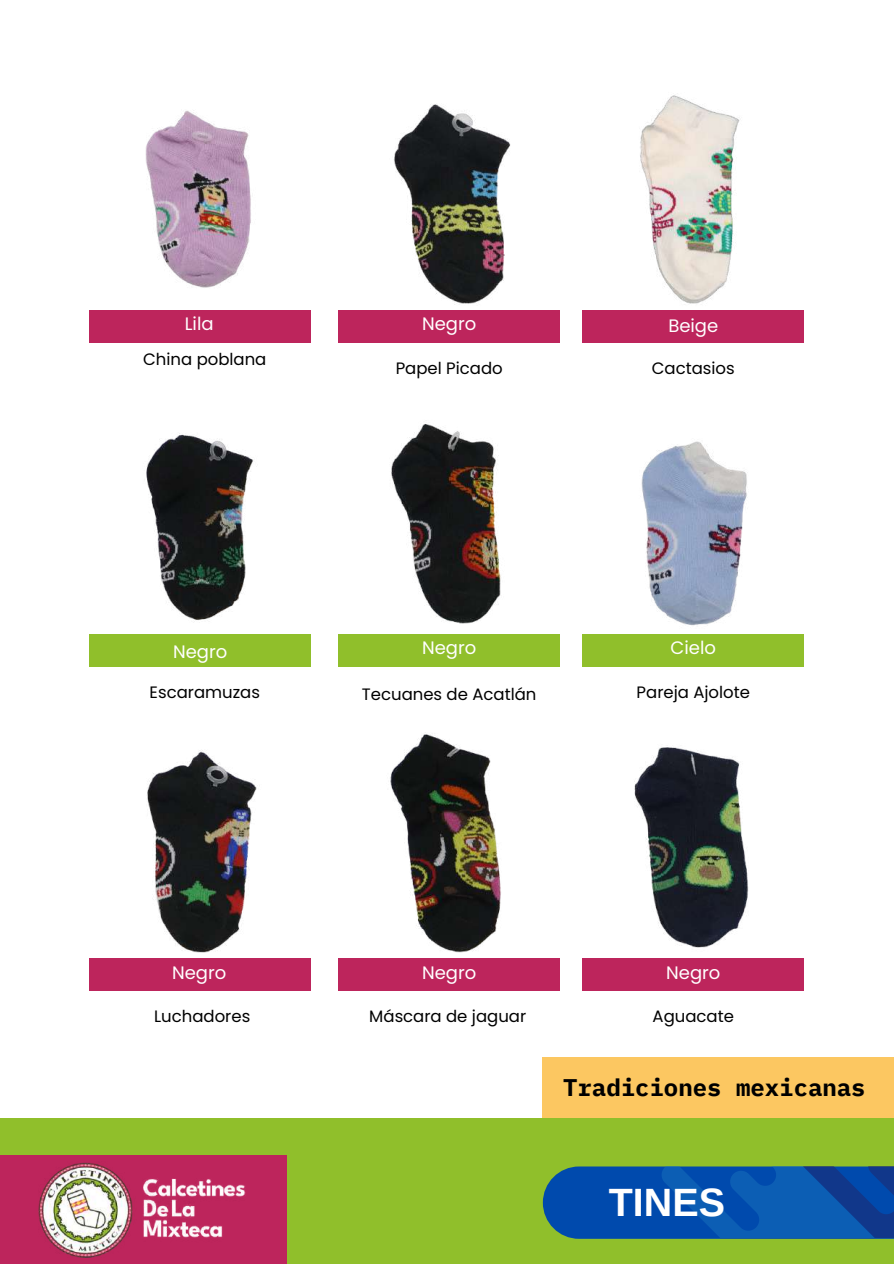
<style>
.page{position:relative;width:894px;height:1264px;background:#fff}
.page>*{position:absolute;margin:0;border:0;box-sizing:border-box;transform-origin:0 0}
.t1{font:700 39.45px "Arimo";color:#fff}
.t2{font:700 24px "IBM Plex Mono";color:#000}
.t3{font:18px "Poppins";color:#fff}
.t4{font:16.5px "Poppins";color:#000}
</style>
<div class="page">
<img style="left:145px;top:110px;width:106px;height:178px">
<img style="left:394px;top:104px;width:117px;height:201px">
<img style="left:640px;top:95px;width:100px;height:209px">
<img style="left:641px;top:441px;width:106px;height:185px">
<div style="left:0;top:1118px;width:893px;height:145px;background:#90bf2b"></div>
<div style="left:0;top:1154px;width:286px;height:109px;background:#bd255c"></div>
<div style="left:542px;top:1057px;width:351px;height:61px;background:#fcc761"></div>
<div style="left:89px;top:310px;width:222px;height:32px;background:#bd255c"></div>
<div style="left:89px;top:634px;width:222px;height:32px;background:#90bf2b"></div>
<div style="left:89px;top:958px;width:222px;height:32px;background:#bd255c"></div>
<div style="left:338px;top:310px;width:222px;height:32px;background:#bd255c"></div>
<div style="left:338px;top:634px;width:222px;height:32px;background:#90bf2b"></div>
<div style="left:338px;top:958px;width:222px;height:32px;background:#bd255c"></div>
<div style="left:582px;top:310px;width:222px;height:32px;background:#bd255c"></div>
<div style="left:582px;top:634px;width:222px;height:32px;background:#90bf2b"></div>
<div style="left:582px;top:958px;width:222px;height:32px;background:#bd255c"></div>
<svg style="left:542px;top:1166px;width:351px;height:72px"></svg>
<img style="left:38px;top:1162px;width:207px;height:95px">
<img style="left:146px;top:433px;width:108px;height:187px">
<img style="left:391px;top:424px;width:110px;height:200px">
<img style="left:147px;top:750px;width:110px;height:203px">
<img style="left:390px;top:734px;width:111px;height:219px">
<img style="left:634px;top:747px;width:115px;height:201px">
<p class="t3" style="left:185px;top:311px;width:30px">Lila</p>
<p class="t3" style="left:422px;top:311px;width:56px">Negro</p>
<p class="t3" style="left:668px;top:313px;width:51px">Beige</p>
<p class="t4" style="left:143px;top:348px;width:125px">China poblana</p>
<p class="t3" style="left:173px;top:638px;width:56px">Negro</p>
<p class="t4" style="left:395px;top:357px;width:108px">Papel Picado</p>
<p class="t4" style="left:651px;top:357px;width:84px">Cactasios</p>
<p class="t3" style="left:422px;top:635px;width:56px">Negro</p>
<p class="t3" style="left:670px;top:635px;width:47px">Cielo</p>
<p class="t4" style="left:150px;top:681px;width:112px">Escaramuzas</p>
<p class="t4" style="left:362px;top:682px;width:176px">Tecuanes de Acatlán</p>
<p class="t4" style="left:636px;top:681px;width:115px">Pareja Ajolote</p>
<p class="t3" style="left:172px;top:959px;width:56px">Negro</p>
<p class="t3" style="left:422px;top:959px;width:56px">Negro</p>
<p class="t3" style="left:666px;top:959px;width:56px">Negro</p>
<p class="t4" style="left:154px;top:1005px;width:98px">Luchadores</p>
<p class="t4" style="left:369px;top:1005px;width:158px">Máscara de jaguar</p>
<p class="t4" style="left:652px;top:1005px;width:83px">Aguacate</p>
<h2 class="t2" style="left:563px;top:1071px;width:304px">Tradiciones mexicanas</h2>
<h1 class="t1" style="left:608px;top:1180px;width:118px">TINES</h1>
</div>
